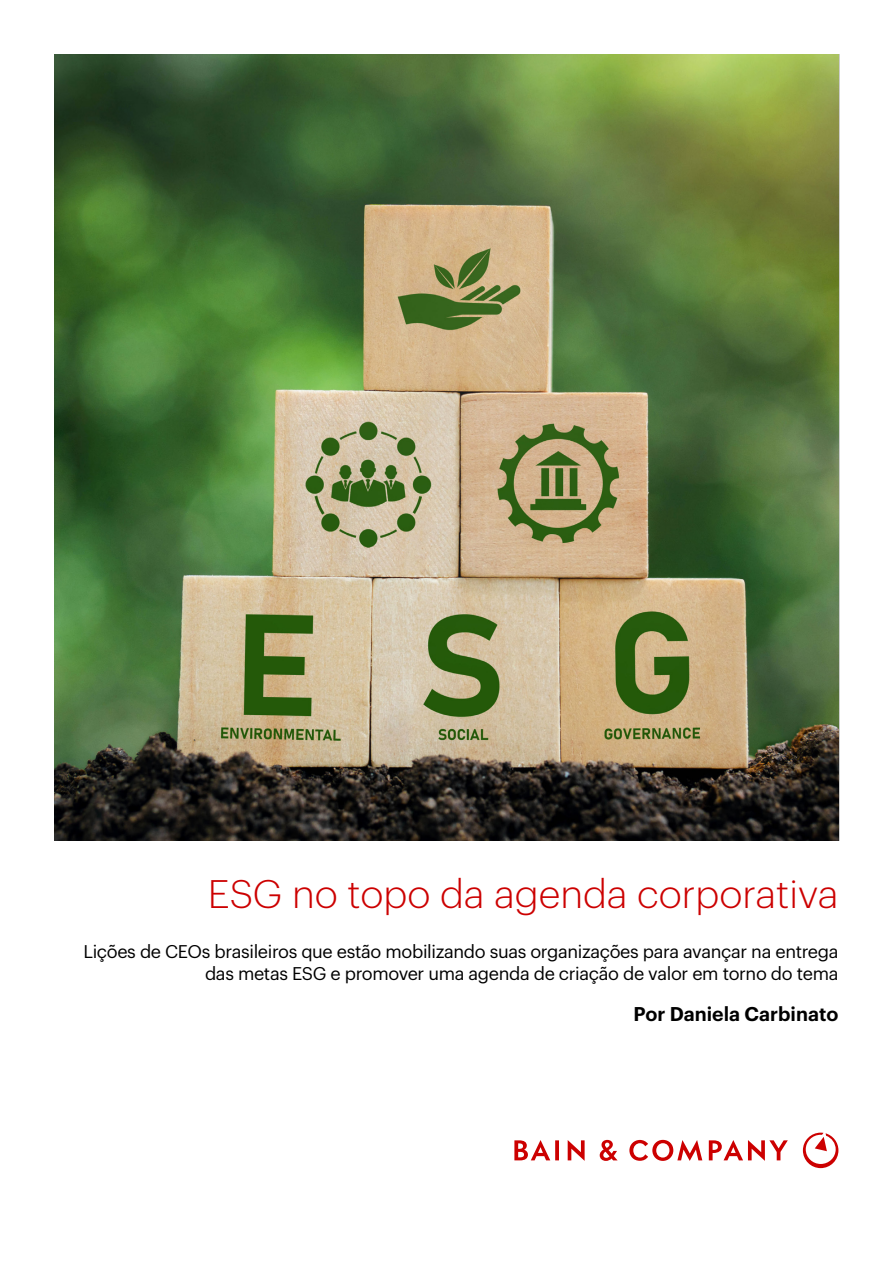
<style>
.page{position:relative;width:893px;height:1263px;background:#fff}
.page>*{position:absolute;margin:0;border:0;box-sizing:border-box;transform-origin:0 0}
.Headline{font:300 39px "Graphik";color:#c00}
.Subtitle{font:600 19.5px "Graphik";color:#000}
.Subtitle-2{font:18px/22.5px "Graphik";letter-spacing:-.02em;color:#000;text-align:right}
</style>
<div class="page">
<svg style="left:629px;top:1140px;width:73px;height:21px"></svg>
<svg style="left:568px;top:1140px;width:17px;height:21px"></svg>
<svg style="left:514px;top:1140px;width:45px;height:20px"></svg>
<svg style="left:600px;top:1140px;width:18px;height:21px"></svg>
<svg style="left:709px;top:1140px;width:79px;height:21px"></svg>
<svg style="left:803px;top:1133px;width:35px;height:35px"></svg>
<img style="left:54px;top:54px;width:784px;height:787px">
<p class="Headline" style="left:208px;top:866px;width:632px">ESG no topo da agenda corporativa</p>
<p class="Subtitle-2" style="left:83px;top:938px;width:756px">Lições de CEOs brasileiros que estão mobilizando suas organizações para avançar na entrega das metas ESG e promover uma agenda de criação de valor em torno do tema</p>
<p class="Subtitle" style="left:633px;top:999px;width:206px">Por Daniela Carbinato</p>
</div>
